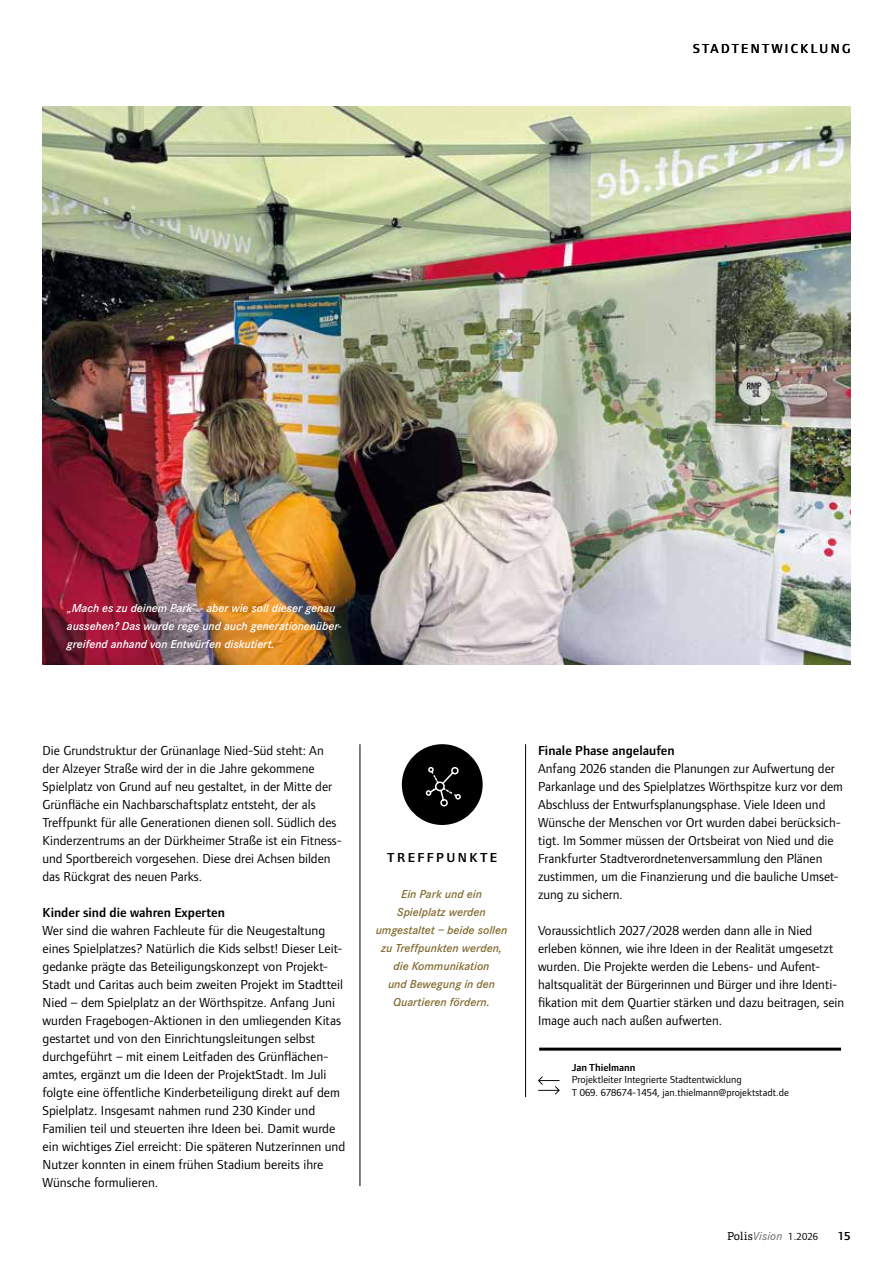
<style>
.page{position:relative;width:893px;height:1263px;background:#fff}
.page>*{position:absolute;margin:0;border:0;box-sizing:border-box;transform-origin:0 0}
.t1{font:13.5px/18px "Foundry Form Sans";color:#000}
.t2{font:600 13.5px "Foundry Form Sans";color:#000}
.t3{font:500 13.5px "Foundry Form Sans";letter-spacing:.18em;color:#000}
.t4{font:600 13.5px "Foundry Form Sans";letter-spacing:.18em;color:#000}
.t5{font:italic 600 12px/18px "Corporate S Pro";color:#fff}
.t6{font:italic 600 12px/18px "Corporate S";color:#826b2f;text-align:center}
.t7{font:italic 12px "Corporate S Pro";letter-spacing:.02em;color:#646363}
.t8{font:600 12px "Foundry Form Sans";color:#000}
.t9{font:10.5px/12.8px "Foundry Form Sans";color:#000}
.t10{font:600 10.5px "Foundry Form Sans";color:#000}
.s1{font-family:"Foundry Form Sans";font-weight:400;font-style:normal}
.s2{font-family:"Adelle";font-style:normal;font-size:10.95px;color:#000}
.s3{font-family:"Foundry Form Sans";font-style:normal;font-size:10.5px;color:#000}
</style>
<div class="page">
<hr style="left:360px;top:744px;width:1px;height:442px;background:#000">
<hr style="left:525px;top:744px;width:1px;height:353px;background:#000">
<img style="left:43px;top:106px;width:807px;height:559px">
<svg style="left:538px;top:1076px;width:22px;height:18px"></svg>
<hr style="left:539px;top:1047px;width:302px;height:3px;background:#000">
<div style="left:402px;top:744px;width:81px;height:81px;background:#000;border-radius:50%"></div>
<svg style="left:425px;top:767px;width:36px;height:40px"></svg>
<div style="left:435px;top:781px;width:10px;height:10px;border:2px solid #fff;border-radius:50%"></div>
<p class="t3" style="left:693px;top:41px;width:159px">STADTENTWICKLUNG</p>
<p class="t5" style="left:67px;top:598px;width:276px"><span class="s1">„</span>Mach es zu deinem Park<span class="s1">”</span> - aber wie soll dieser genau aussehen? Das wurde rege und auch generationenüber&shy;greifend anhand von Entwürfen diskutiert.</p>
<p class="t1" style="left:43px;top:741px;width:301px">Die Grundstruktur der Grünanlage Nied-Süd steht: An der Alzeyer Straße wird der in die Jahre gekommene Spielplatz von Grund auf neu gestaltet, in der Mitte der Grünfläche ein Nachbarschaftsplatz entsteht, der als Treffpunkt für alle Generationen dienen soll. Südlich des Kinderzentrums an der Dürkheimer Straße ist ein Fitness&shy;und Sportbereich vorgesehen. Diese drei Achsen bilden das Rückgrat des neuen Parks.</p>
<p class="t2" style="left:43px;top:905px;width:184px">Kinder sind die wahren Experten</p>
<p class="t1" style="left:43px;top:921px;width:304px">Wer sind die wahren Fachleute für die Neugestaltung eines Spielplatzes? Natürlich die Kids selbst! Dieser Leit&shy;gedanke prägte das Beteiligungskonzept von Projekt-Stadt und Caritas auch beim zweiten Projekt im Stadtteil Nied – dem Spielplatz an der Wörthspitze. Anfang Juni wurden Fragebogen-Aktionen in den umliegenden Kitas gestartet und von den Einrichtungsleitungen selbst durchgeführt – mit einem Leitfaden des Grünflächen&shy;amtes, ergänzt um die Ideen der ProjektStadt. Im Juli folgte eine öffentliche Kinderbeteiligung direkt auf dem Spielplatz. Insgesamt nahmen rund 230 Kinder und Familien teil und steuerten ihre Ideen bei. Damit wurde ein wichtiges Ziel erreicht: Die späteren Nutzerinnen und Nutzer konnten in einem frühen Stadium bereits ihre Wünsche formulieren.</p>
<p class="t4" style="left:387px;top:849px;width:112px">TREFFPUNKTE</p>
<p class="t6" style="left:376px;top:885px;width:133px">Ein Park und ein<br>Spielplatz werden umgestaltet – beide sollen zu Treffpunkten werden, die Kommunikation<br>und Bewegung in den<br>Quartieren fördern.</p>
<p class="t2" style="left:538px;top:743px;width:138px">Finale Phase angelaufen</p>
<p class="t1" style="left:538px;top:759px;width:306px">Anfang 2026 standen die Planungen zur Aufwertung der Parkanlage und des Spielplatzes Wörthspitze kurz vor dem Abschluss der Entwurfsplanungsphase. Viele Ideen und Wünsche der Menschen vor Ort wurden dabei berücksich&shy;tigt. Im Sommer müssen der Ortsbeirat von Nied und die Frankfurter Stadtverordnetenversammlung den Plänen zustimmen, um die Finanzierung und die bauliche Umset&shy;zung zu sichern.</p>
<p class="t1" style="left:538px;top:921px;width:308px">Voraussichtlich 2027/2028 werden dann alle in Nied erleben können, wie ihre Ideen in der Realität umgesetzt wurden. Die Projekte werden die Lebens- und Aufent&shy;haltsqualität der Bürgerinnen und Bürger und ihre Identi&shy;fikation mit dem Quartier stärken und dazu beitragen, sein Image auch nach außen aufwerten.</p>
<p class="t10" style="left:572px;top:1061px;width:65px">Jan Thielmann</p>
<p class="t9" style="left:572px;top:1073px;width:219px">Projektleiter Integrierte Stadtentwicklung<br>T 069. 678674-1454, jan.thielmann@projektstadt.de</p>
<p class="t7" style="left:727px;top:1228px;width:92px"><span class="s2">Polis</span>Vision <span class="s3">1.2026</span></p>
<p class="t8" style="left:838px;top:1230px;width:14px">15</p>
</div>
